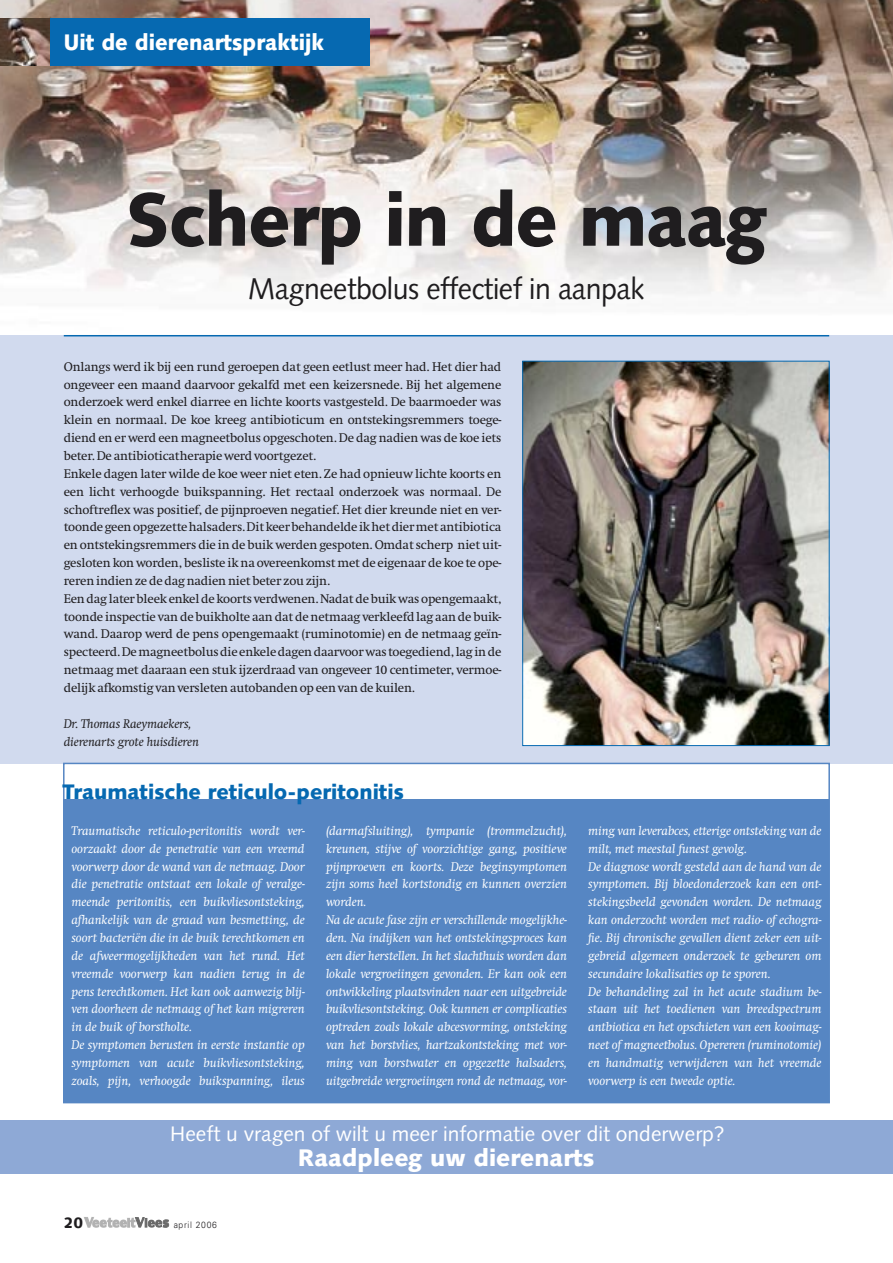
<style>
.page{position:relative;width:893px;height:1263px;background:#fff}
.page>*{position:absolute;margin:0;border:0;box-sizing:border-box;transform-origin:0 0}
.k50{font:900 75px "Syntax";letter-spacing:-.015em;color:#1f1d1f;scale:.95 1}
.ok20{font:30px "Syntax";letter-spacing:-.015em;color:#1f1d1f;scale:.95 1}
.tk{font:900 24px "Syntax";color:#fff}
.plat_initiaal_2_tekens{font:900 22.5px "Syntax";color:#fff;scale:.95 1}
.tk-2{font:21px "Syntax";color:#fff}
.pc{font:900 21px "Syntax";color:#0669b1}
.t1{font:900 15px "Syntax";color:#1f1d1f}
.pc-2{font:italic 13.05px/17.9px "Swift";letter-spacing:-.005em;color:#fff;text-align:justify}
.t2{font:13.05px/17.9px "Swift";letter-spacing:-.015em;color:#1f1d1f;text-align:justify}
.pc-3{font:italic 13.05px "Swift";letter-spacing:-.015em;color:#1f1d1f}
.t3{font:300 9px "Univers";letter-spacing:.08em;color:#1f1d1f;scale:.95 1}
</style>
<div class="page">
<svg style="left:84px;top:1217px;width:86px;height:11px"></svg>
<img style="left:0;top:0;width:893px;height:295px">
<div style="left:0;top:335px;width:893px;height:428px;background:#d1daee"></div>
<img style="left:524px;top:363px;width:303px;height:381px">
<div style="left:522px;top:361px;width:307px;height:385px;border:1px solid #0669b1"></div>
<div style="left:64px;top:799px;width:765px;height:303px;background:#5686c3"></div>
<div style="left:63px;top:763px;width:767px;height:340px;border:2px solid #5686c3"></div>
<div style="left:0;top:1120px;width:893px;height:54px;background:#8ea9d6"></div>
<hr style="left:64px;top:335px;width:765px;height:1px;background:#0669b1">
<div style="left:0;top:18px;width:370px;height:47px;background:#0669b1"></div>
<img style="left:0;top:18px;width:49px;height:47px">
<p class="plat_initiaal_2_tekens" style="left:64px;top:29px;width:276px">Uit de dierenartspraktijk</p>
<p class="k50" style="left:126px;top:175px;width:676px">Scherp in de maag</p>
<p class="ok20" style="left:248px;top:271px;width:419px">Magneetbolus effectief in aanpak</p>
<p class="t2" style="left:64px;top:358px;width:439px">Onlangs werd ik bij een rund geroepen dat geen eetlust meer had. Het dier had ongeveer een maand daarvoor gekalfd met een keizersnede. Bij het algemene onderzoek werd enkel diarree en lichte koorts vastgesteld. De baarmoeder was klein en normaal. De koe kreeg antibioticum en ontstekingsremmers toege&shy;diend en er werd een magneetbolus opgeschoten. De dag nadien was de koe iets beter. De antibioticatherapie werd voortgezet.</p>
<p class="t2" style="left:64px;top:465px;width:439px">Enkele dagen later wilde de koe weer niet eten. Ze had opnieuw lichte koorts en een licht verhoogde buikspanning. Het rectaal onderzoek was normaal. De schoftreflex was positief, de pijnproeven negatief. Het dier kreunde niet en ver&shy;toonde geen opgezette halsaders. Dit keer behandelde ik het dier met antibiotica en ontstekingsremmers die in de buik werden gespoten. Omdat scherp niet uit&shy;gesloten kon worden, besliste ik na overeenkomst met de eigenaar de koe te ope&shy;reren indien ze de dag nadien niet beter zou zijn.</p>
<p class="t2" style="left:64px;top:590px;width:439px">Een dag later bleek enkel de koorts verdwenen. Nadat de buik was opengemaakt, toonde inspectie van de buikholte aan dat de netmaag verkleefd lag aan de buik&shy;wand. Daarop werd de pens opengemaakt (ruminotomie) en de netmaag geïn&shy;specteerd. De magneetbolus die enkele dagen daarvoor was toegediend, lag in de netmaag met daaraan een stuk ijzerdraad van ongeveer 10 centimeter, vermoe&shy;delijk afkomstig van versleten autobanden op een van de kuilen.</p>
<p class="pc-3" style="left:64px;top:716px;width:129px">Dr. Thomas Raeymaekers,</p>
<p class="pc-3" style="left:64px;top:734px;width:137px">dierenarts grote huisdieren</p>
<p class="pc" style="left:63px;top:779px;width:343px">Traumatische reticulo-peritonitis</p>
<p class="pc-2" style="left:71px;top:822px;width:235px">Traumatische reticulo-peritonitis wordt ver&shy;oorzaakt door de penetratie van een vreemd voorwerp door de wand van de netmaag. Door die penetratie ontstaat een lokale of veralge&shy;meende peritonitis, een buikvliesontsteking, afhankelijk van de graad van besmetting, de soort bacteriën die in de buik terechtkomen en de afweermogelijkheden van het rund. Het vreemde voorwerp kan nadien terug in de pens terechtkomen. Het kan ook aanwezig blij&shy;ven doorheen de netmaag of het kan migreren in de buik of borstholte.</p>
<p class="pc-2" style="left:71px;top:1036px;width:235px">De symptomen berusten in eerste instantie op symptomen van acute buikvliesontsteking, zoals, pijn, verhoogde buikspanning, ileus</p>
<p class="pc-2" style="left:326px;top:822px;width:242px">(darmafsluiting), tympanie (trommelzucht), kreunen, stijve of voorzichtige gang, positieve pijnproeven en koorts. Deze beginsymptomen zijn soms heel kortstondig en kunnen overzien worden.</p>
<p class="pc-2" style="left:326px;top:911px;width:243px">Na de acute fase zijn er verschillende mogelijkhe&shy;den. Na indijken van het ontstekingsproces kan een dier herstellen. In het slachthuis worden dan lokale vergroeiingen gevonden. Er kan ook een ontwikkeling plaatsvinden naar een uitgebreide buikvliesontsteking. Ook kunnen er complicaties optreden zoals lokale abcesvorming, ontsteking van het borstvlies, hartzakontsteking met vor&shy;ming van borstwater en opgezette halsaders, uitgebreide vergroeiingen rond de netmaag, vor-</p>
<p class="pc-2" style="left:588px;top:822px;width:235px">ming van leverabces, etterige ontsteking van de milt, met meestal funest gevolg.</p>
<p class="pc-2" style="left:588px;top:857px;width:235px">De diagnose wordt gesteld aan de hand van de symptomen. Bij bloedonderzoek kan een ont&shy;stekingsbeeld gevonden worden. De netmaag kan onderzocht worden met radio- of echogra&shy;fie. Bij chronische gevallen dient zeker een uit&shy;gebreid algemeen onderzoek te gebeuren om secundaire lokalisaties op te sporen.</p>
<p class="pc-2" style="left:588px;top:982px;width:235px">De behandeling zal in het acute stadium be&shy;staan uit het toedienen van breedspectrum antbiotica en het opschieten van een kooimag&shy;neet of magneetbolus. Opereren (ruminotomie) en handmatig verwijderen van het vreemde voorwerp is een tweede optie.</p>
<p class="tk-2" style="left:170px;top:1121px;width:556px">Heeft u vragen of wilt u meer informatie over dit onderwerp?</p>
<p class="tk" style="left:298px;top:1144px;width:298px">Raadpleeg uw dierenarts</p>
<p class="t1" style="left:64px;top:1213px;width:21px">20</p>
<p class="t3" style="left:174px;top:1219px;width:47px">april 2006</p>
</div>
